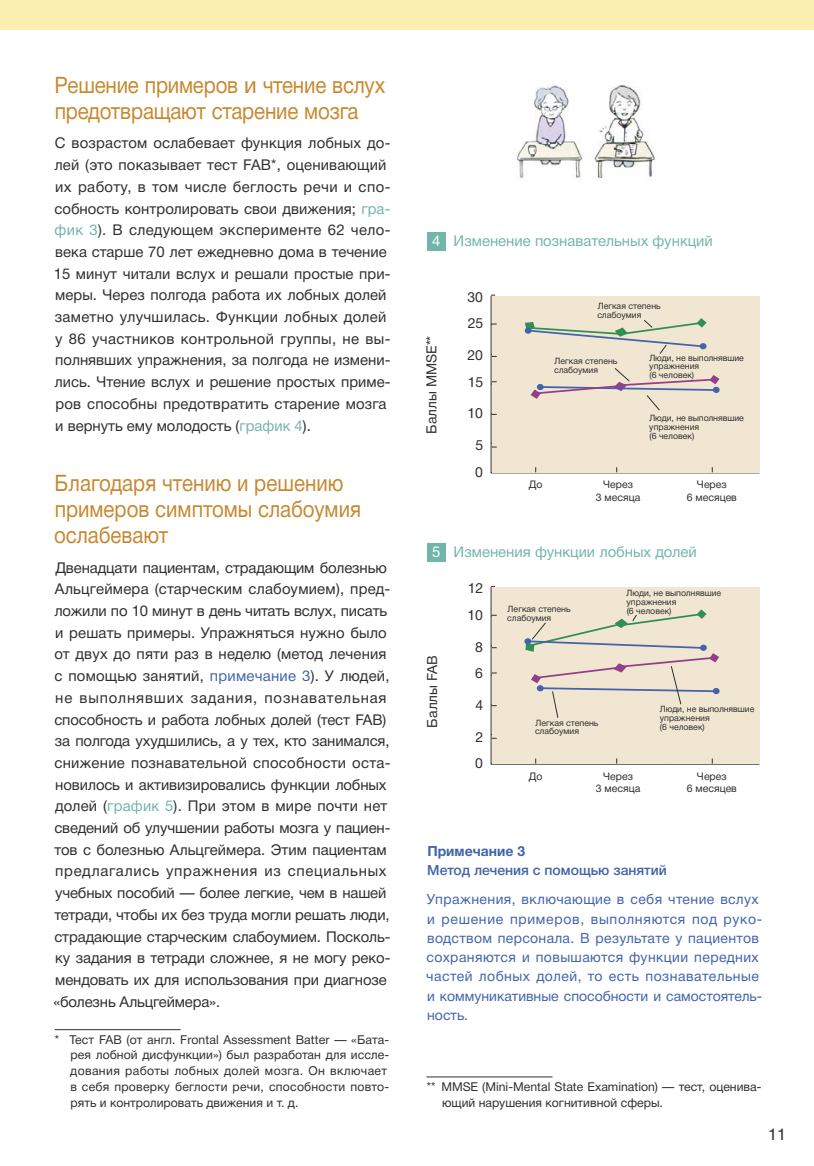
<style>
.page{position:relative;width:814px;height:1166px;background:#fff}
.page>*{position:absolute;margin:0;border:0;box-sizing:border-box;transform-origin:0 0}
.t1{font:22.75px/26.2px "Helvetica Neue Cyr";letter-spacing:-.01em;color:#c78930;scale:.9 1}
.t2{font:16.1px "Helvetica Neue Cyr";color:#2f2f2e}
.t3{font:14.88px/21.7px "Helvetica Neue Cyr";color:#2f2f2e}
.t4{font:14.88px "Helvetica Neue Cyr";color:#72b6ab}
.t5{font:14.88px "Helvetica Neue Cyr";color:#fff}
.t6{font:14px/19.2px "Helvetica Neue Cyr";letter-spacing:.03em;color:#4264aa}
.t7{font:14px/26.6px "Helvetica Neue Cyr";color:#2f2f2e}
.t8{font:500 14px/19.2px "Helvetica Neue Cyr";color:#4264aa}
.t9{font:12.25px/15.8px "Helvetica Neue Cyr";letter-spacing:.005em;color:#2f2f2e}
.t10{font:10.5px/12.2px "Helvetica Neue Cyr";color:#2f2f2e;text-align:center}
.t11{font:8.75px/8.8px "Helvetica Neue Cyr";color:#2f2f2e}
.s1{color:#72b6ab}
.s2{color:#4264aa}
.s3{font-weight:700}
.s4{font-size:14.88px;color:#fff}
</style>
<div class="page">
<div style="left:0;top:0;width:814px;height:30px;background:#fcefb2"></div>
<div style="left:427px;top:232px;width:18px;height:19px;background:#72b6ab"></div>
<div style="left:427px;top:543px;width:18px;height:19px;background:#72b6ab"></div>
<svg style="left:490px;top:295px;width:270px;height:179px"></svg>
<svg style="left:490px;top:586px;width:270px;height:179px"></svg>
<div style="left:491px;top:296px;width:268px;height:176px;background:#f0e6d2"></div>
<div style="left:491px;top:587px;width:268px;height:176px;background:#f0e6d2"></div>
<hr style="left:55px;top:1029px;width:126px;height:1px;background:#2f2f2e">
<svg style="left:491px;top:381px;width:5px;height:4px"></svg>
<svg style="left:491px;top:672px;width:5px;height:4px"></svg>
<svg style="left:491px;top:443px;width:5px;height:5px"></svg>
<svg style="left:491px;top:734px;width:5px;height:5px"></svg>
<svg style="left:524px;top:318px;width:182px;height:36px"></svg>
<svg style="left:524px;top:609px;width:195px;height:109px"></svg>
<svg style="left:530px;top:368px;width:189px;height:43px"></svg>
<img style="left:517px;top:85px;width:139px;height:93px">
<hr style="left:426px;top:1076px;width:126px;height:1px;background:#2f2f2e">
<p class="t1" style="left:54px;top:74px;width:369px">Решение примеров и чтение вслух предотвращают старение мозга</p>
<p class="t3" style="left:54px;top:134px;width:338px">С возрастом ослабевает функция лобных до&shy;лей (это показывает тест FAB*, оценивающий их работу, в том числе беглость речи и спо&shy;собность контролировать свои движения; <span class="s1">гра&shy;фик 3</span>). В следующем эксперименте 62 чело&shy;века старше 70 лет ежедневно дома в течение 15 минут читали вслух и решали простые при&shy;меры. Через полгода работа их лобных долей заметно улучшилась. Функции лобных долей у 86 участников контрольной группы, не вы&shy;полнявших упражнения, за полгода не измени&shy;лись. Чтение вслух и решение простых приме&shy;ров способны предотвратить старение мозга и вернуть ему молодость (<span class="s1">график 4</span>).</p>
<p class="t1" style="left:54px;top:472px;width:342px">Благодаря чтению и решению примеров симптомы слабоумия ослабевают</p>
<p class="t3" style="left:53px;top:558px;width:338px">Двенадцати пациентам, страдающим болезнью Альцгеймера (старческим слабоумием), пред&shy;ложили по 10 минут в день читать вслух, писать и решать примеры. Упражняться нужно было от двух до пяти раз в неделю (метод лечения с помощью занятий, <span class="s2">примечание 3</span>). У людей, не выполнявших задания, познавательная способность и работа лобных долей (тест FAB) за полгода ухудшились, а у тех, кто занимался, снижение познавательной способности оста&shy;новилось и активизировались функции лобных долей (<span class="s1">график 5</span>). При этом в мире почти нет сведений об улучшении работы мозга у пациен&shy;тов с болезнью Альцгеймера. Этим пациентам предлагались упражнения из специальных учебных пособий — более легкие, чем в нашей тетради, чтобы их без труда могли решать люди, страдающие старческим слабоумием. Посколь&shy;ку задания в тетради сложнее, я не могу реко&shy;мендовать их для использования при диагнозе «болезнь Альцгеймера».</p>
<p class="t9" style="left:70px;top:1032px;width:320px;text-indent:-15px">* Тест FAB (от англ. Frontal Assessment Batter — «Бата&shy;рея лобной дисфункции») был разработан для иссле&shy;дования работы лобных долей мозга. Он включает в себя проверку беглости речи, способности повто&shy;рять и контролировать движения и т. д.</p>
<p class="t5" style="left:432px;top:235px;width:10px">4</p>
<p class="t4" style="left:453px;top:235px;width:260px">Изменение познавательных функций</p>
<p class="t7" style="left:419px;top:434px;width:100px;rotate:-90deg">Баллы MMSE**</p>
<p class="t7" style="left:467px;top:285px;width:17px">30<br>25</p>
<p class="t7" style="left:467px;top:343px;width:17px">20<br>15</p>
<p class="t7" style="left:467px;top:401px;width:17px">10</p>
<p class="t7" style="left:475px;top:433px;width:10px">5<br>0</p>
<p class="t11" style="left:597px;top:302px;width:65px">Легкая степень слабоумия</p>
<p class="t11" style="left:554px;top:357px;width:65px">Легкая степень слабоумия</p>
<p class="t11" style="left:649px;top:354px;width:96px">Люди, не выполнявшие упражнения<br>(6 человек)</p>
<p class="t11" style="left:649px;top:414px;width:96px">Люди, не выполнявшие упражнения<br>(6 человек)</p>
<p class="t10" style="left:529px;top:479px;width:15px">До</p>
<p class="t10" style="left:595px;top:479px;width:46px">Через<br>3 месяца</p>
<p class="t10" style="left:686px;top:479px;width:52px">Через<br>6 месяцев</p>
<p class="t5" style="left:432px;top:546px;width:10px">5</p>
<p class="t7" style="left:420px;top:727px;width:74px;rotate:-90deg">Баллы FAB</p>
<p class="t4" style="left:453px;top:546px;width:244px">Изменения функции лобных долей</p>
<p class="t7" style="left:467px;top:577px;width:18px">12<br>10</p>
<p class="t7" style="left:475px;top:635px;width:9px">8<br>6</p>
<p class="t7" style="left:475px;top:693px;width:9px">4</p>
<p class="t7" style="left:475px;top:725px;width:10px">2<br>0</p>
<p class="t11" style="left:507px;top:606px;width:65px">Легкая степень слабоумия</p>
<p class="t11" style="left:626px;top:590px;width:96px">Люди, не выполнявшие упражнения<br>(6 человек)</p>
<p class="t11" style="left:535px;top:719px;width:65px">Легкая степень слабоумия</p>
<p class="t11" style="left:659px;top:706px;width:96px">Люди, не выполнявшие упражнения<br>(6 человек)</p>
<p class="t10" style="left:529px;top:771px;width:15px">До</p>
<p class="t10" style="left:595px;top:771px;width:46px">Через<br>3 месяца</p>
<p class="t10" style="left:686px;top:771px;width:52px">Через<br>6 месяцев</p>
<p class="t8" style="left:427px;top:842px;width:241px"><span class="s3">Примечание 3<br></span>Метод лечения с помощью занятий</p>
<p class="t6" style="left:426px;top:891px;width:337px">Упражнения, включающие в себя чтение вслух и решение примеров, выполняются под руко&shy;водством персонала. В результате у пациентов сохраняются и повышаются функции передних частей лобных долей, то есть познавательные и коммуникативные способности и самостоятель&shy;ность.<span class="s4">*</span></p>
<p class="t9" style="left:442px;top:1080px;width:321px;text-indent:-15px">** MMSE (Mini-Mental State Examination) — тест, оценива&shy;ющий нарушения когнитивной сферы.</p>
<p class="t2" style="left:768px;top:1128px;width:19px">11</p>
</div>
